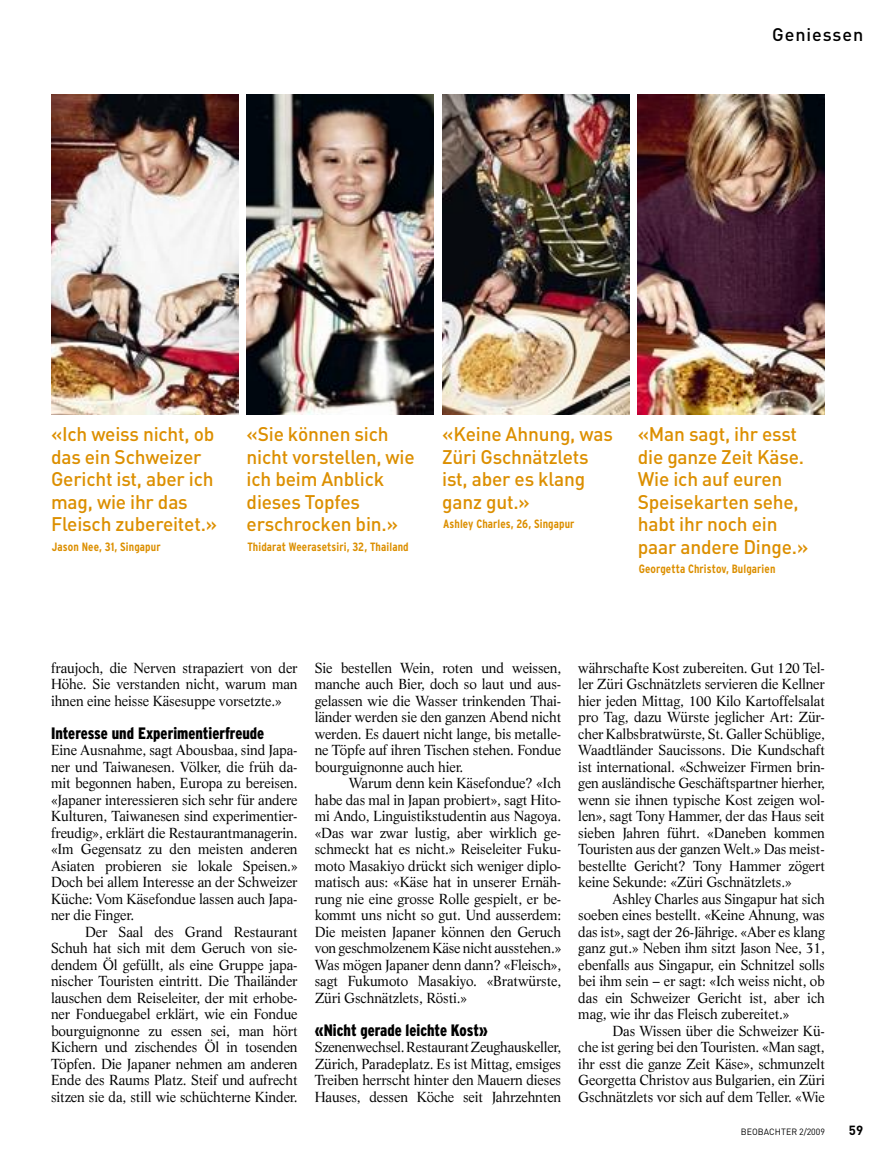
<style>
.page{position:relative;width:893px;height:1170px;background:#fff}
.page>*{position:absolute;margin:0;border:0;box-sizing:border-box;transform-origin:0 0}
.t1{font:500 19.5px/22.5px "DIN";letter-spacing:-.01em;color:#dc8f00}
.t2{font:500 18px "DIN";letter-spacing:.05em;color:#000}
.t3{font:900 condensed 16.5px "Interstate";color:#000;scale:.96 1}
.t4{font:14.25px/16.5px "Life LT Std";letter-spacing:-.01em;color:#000;text-align:justify}
.t5{font:700 13.2px "DIN";color:#000}
.t6{font:700 condensed 12px "Interstate";letter-spacing:.01em;color:#dc8f00}
.t7{font:9px "DIN";letter-spacing:.005em;color:#000}
</style>
<div class="page">
<img style="left:247px;top:95px;width:187px;height:319px">
<img style="left:638px;top:95px;width:187px;height:319px">
<img style="left:51px;top:95px;width:187px;height:319px">
<img style="left:442px;top:95px;width:187px;height:319px">
<p class="t2" style="left:772px;top:23px;width:93px">Geniessen</p>
<h1 class="t1" style="left:51px;top:422px;width:168px">«Ich weiss nicht, ob das ein Schweizer<br>Gericht ist, aber ich mag, wie ihr das<br>Fleisch zubereitet.»</h1>
<p class="t6" style="left:52px;top:539px;width:110px">Jason Nee, 31, Singapur</p>
<h1 class="t1" style="left:247px;top:422px;width:170px">«Sie können sich nicht vorstellen, wie ich beim Anblick dieses Topfes erschrocken bin.»</h1>
<p class="t6" style="left:247px;top:539px;width:163px">Thidarat Weerasetsiri, 32, Thailand</p>
<h1 class="t1" style="left:442px;top:422px;width:172px">«Keine Ahnung, was<br>Züri Gschnätzlets ist, aber es klang ganz gut.»</h1>
<p class="t6" style="left:443px;top:517px;width:133px">Ashley Charles, 26, Singapur</p>
<h1 class="t1" style="left:638px;top:422px;width:172px">«Man sagt, ihr esst die ganze Zeit Käse.<br>Wie ich auf euren<br>Speisekarten sehe, habt ihr noch ein paar andere Dinge.»</h1>
<p class="t6" style="left:639px;top:562px;width:138px">Georgetta Christov, Bulgarien</p>
<p class="t4" style="left:51px;top:659px;width:248px">fraujoch, die Nerven strapaziert von der Höhe. Sie verstanden nicht, warum man ihnen eine heisse Käsesuppe vorsetzte.»</p>
<p class="t3" style="left:51px;top:723px;width:224px">Interesse und Experimentierfreude</p>
<p class="t4" style="left:51px;top:741px;width:248px">Eine Ausnahme, sagt Abousbaa, sind Japa&shy;ner und Taiwanesen. Völker, die früh da&shy;mit begonnen haben, Europa zu bereisen. «Japaner interessieren sich sehr für andere Kulturen, Taiwanesen sind experimentier&shy;freudig», erklärt die Restaurantmanagerin. «Im Gegensatz zu den meisten anderen Asiaten probieren sie lokale Speisen.» Doch bei allem Interesse an der Schweizer Küche: Vom Käsefondue lassen auch Japa&shy;ner die Finger.</p>
<p class="t4" style="left:51px;top:923px;width:248px;text-indent:34px">Der Saal des Grand Restaurant Schuh hat sich mit dem Geruch von sie&shy;dendem Öl gefüllt, als eine Gruppe japa&shy;nischer Touristen eintritt. Die Thailänder lauschen dem Reiseleiter, der mit erhobe&shy;ner Fonduegabel erklärt, wie ein Fondue bourguignonne zu essen sei, man hört Kichern und zischendes Öl in tosenden Töpfen. Die Japaner nehmen am anderen Ende des Raums Platz. Steif und aufrecht sitzen sie da, still wie schüchterne Kinder.</p>
<p class="t4" style="left:315px;top:659px;width:248px">Sie bestellen Wein, roten und weissen, manche auch Bier, doch so laut und aus&shy;gelassen wie die Wasser trinkenden Thai&shy;länder werden sie den ganzen Abend nicht werden. Es dauert nicht lange, bis metalle&shy;ne Töpfe auf ihren Tischen stehen. Fondue bourguignonne auch hier.</p>
<p class="t4" style="left:315px;top:774px;width:248px;text-indent:34px">Warum denn kein Käsefondue? «Ich habe das mal in Japan probiert», sagt Hito&shy;mi Ando, Linguistikstudentin aus Nagoya. «Das war zwar lustig, aber wirklich ge&shy;schmeckt hat es nicht.» Reiseleiter Fuku&shy;moto Masakiyo drückt sich weniger diplo&shy;matisch aus: «Käse hat in unserer Ernäh&shy;rung nie eine grosse Rolle gespielt, er be&shy;kommt uns nicht so gut. Und ausserdem:<br>Die meisten Japaner können den Geruch von geschmolzenem Käse nicht ausstehen.» Was mögen Japaner denn dann? «Fleisch», sagt Fukumoto Masakiyo. «Bratwürste, Züri Gschnätzlets, Rösti.»</p>
<p class="t3" style="left:315px;top:1020px;width:182px">«Nicht gerade leichte Kost»</p>
<p class="t4" style="left:315px;top:1038px;width:248px">Szenenwechsel. RestaurantZeughauskeller, Zürich, Paradeplatz. Es ist Mittag, emsiges Treiben herrscht hinter den Mauern dieses Hauses, dessen Köche seit Jahrzehnten</p>
<p class="t4" style="left:578px;top:659px;width:248px">währschafte Kost zubereiten. Gut 120 Tel&shy;ler Züri Gschnätzlets servieren die Kellner hier jeden Mittag, 100 Kilo Kartoffelsalat pro Tag, dazu Würste jeglicher Art: Zür&shy;cher Kalbsbratwürste, St. Galler Schüblige, Waadtländer Saucissons. Die Kundschaft ist international. «Schweizer Firmen brin&shy;gen ausländische Geschäftspartner hierher, wenn sie ihnen typische Kost zeigen wol&shy;len», sagt Tony Hammer, der das Haus seit sieben Jahren führt. «Daneben kommen Touristen aus der ganzen Welt.» Das meist&shy;bestellte Gericht? Tony Hammer zögert keine Sekunde: «Züri Gschnätzlets.»</p>
<p class="t4" style="left:578px;top:890px;width:248px;text-indent:34px">Ashley Charles aus Singapur hat sich soeben eines bestellt. «Keine Ahnung, was das ist», sagt der 26-Jährige. «Aber es klang ganz gut.» Neben ihm sitzt Jason Nee, 31, ebenfalls aus Singapur, ein Schnitzel solls bei ihm sein − er sagt: «Ich weiss nicht, ob das ein Schweizer Gericht ist, aber ich mag, wie ihr das Fleisch zubereitet.»</p>
<p class="t4" style="left:578px;top:1022px;width:248px;text-indent:34px">Das Wissen über die Schweizer Kü&shy;che ist gering bei den Touristen. «Man sagt, ihr esst die ganze Zeit Käse», schmunzelt Georgetta Christov aus Bulgarien, ein Züri Gschnätzlets vor sich auf dem Teller. «Wie</p>
<p class="t7" style="left:741px;top:1125px;width:86px">BEOBACHTER 2/2009</p>
<p class="t5" style="left:849px;top:1121px;width:16px">59</p>
</div>
